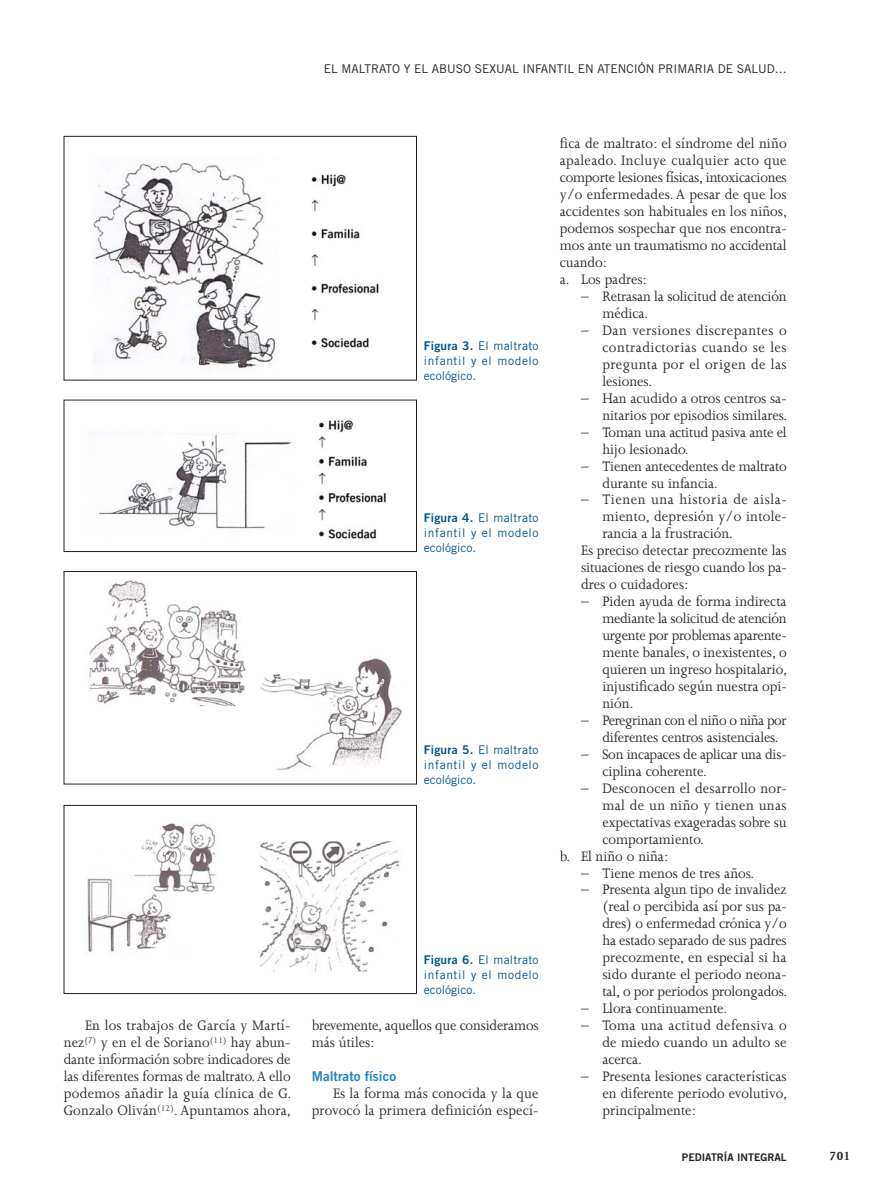
<style>
.page{position:relative;width:893px;height:1191px;background:#fff}
.page>*{position:absolute;margin:0;border:0;box-sizing:border-box;transform-origin:0 0}
.t1{font:15.75px/17px "Joanna MT Std";color:#231f20;scale:.95 1}
.t2{font:15.75px "Joanna MT Std";letter-spacing:.02em;color:#231f20;scale:.95 1}
.t3{font:15.75px "Joanna MT Std";letter-spacing:.035em;color:#231f20;scale:.95 1}
.t4{font:15.75px "Joanna MT Std";letter-spacing:.025em;color:#231f20;scale:.95 1}
.t5{font:13.5px "Trade Gothic Bold Two";color:#2484c6}
.t6{font:700 13.5px "Joanna MT Std";color:#231f20}
.t7{font:12px/15px "Trade Gothic";letter-spacing:.02em;color:#00548e;text-align:justify}
.t8{font:12px "Trade Gothic";color:#231f20}
.t9{font:10.5px "Trade Gothic Bold Two";color:#231f20}
.s1{font-family:"Trade Gothic Bold Two"}
</style>
<div class="page">
<img style="left:93px;top:163px;width:286px;height:207px">
<div style="left:64px;top:136px;width:353px;height:244px;border:1px solid #231f20"></div>
<img style="left:89px;top:580px;width:313px;height:190px">
<div style="left:64px;top:571px;width:353px;height:213px;border:1px solid #231f20"></div>
<img style="left:87px;top:823px;width:313px;height:149px">
<div style="left:64px;top:805px;width:353px;height:188px;border:1px solid #231f20"></div>
<img style="left:99px;top:420px;width:287px;height:119px">
<div style="left:64px;top:400px;width:353px;height:152px;border:1px solid #231f20"></div>
<p class="t8" style="left:324px;top:65px;width:464px">EL MALTRATO Y EL ABUSO SEXUAL INFANTIL EN ATENCIÓN PRIMARIA DE SALUD…</p>
<p class="t7" style="left:424px;top:340px;width:116px"><span class="s1">Figura 3.</span> El maltrato infantil y el modelo ecológico.</p>
<p class="t7" style="left:424px;top:511px;width:116px"><span class="s1">Figura 4.</span> El maltrato infantil y el modelo ecológico.</p>
<p class="t7" style="left:424px;top:744px;width:116px"><span class="s1">Figura 5.</span> El maltrato infantil y el modelo ecológico.</p>
<p class="t7" style="left:424px;top:953px;width:116px"><span class="s1">Figura 6.</span> El maltrato infantil y el modelo ecológico.</p>
<p class="t1" style="left:64px;top:1018px;width:241px;text-align:justify;text-indent:21px">En los trabajos de García y Martí&shy;nez<sup>(7)</sup> y en el de Soriano<sup>(11)</sup> hay abun&shy;dante información sobre indicadores de las diferentes formas de maltrato. A ello podemos añadir la guía clínica de G.<br>Gonzalo Oliván<sup>(12)</sup>. Apuntamos ahora,</p>
<p class="t1" style="left:312px;top:1018px;width:240px">brevemente, aquellos que consideramos más útiles:</p>
<p class="t5" style="left:312px;top:1071px;width:86px">Maltrato físico</p>
<p class="t1" style="left:312px;top:1085px;width:240px;text-align:right">Es la forma más conocida y la que provocó la primera definición especí-</p>
<p class="t1" style="left:560px;top:136px;width:241px">fica de maltrato: el síndrome del niño apaleado. Incluye cualquier acto que comporte lesiones físicas, intoxicaciones y/o enfermedades. A pesar de que los accidentes son habituales en los niños, podemos sospechar que nos encontra&shy;mos ante un traumatismo no accidental cuando:<br>a. Los padres:</p>
<p class="t1" style="left:602px;top:289px;width:195px;text-indent:-21px">– Retrasan la solicitud de atención médica.</p>
<p class="t1" style="left:602px;top:323px;width:195px;text-align:justify;text-indent:-21px">– Dan versiones discrepantes o contradictorias cuando se les pregunta por el origen de las lesiones.</p>
<p class="t1" style="left:581px;top:390px;width:218px;text-align:right">– Han acudido a otros centros sa&shy;nitarios por episodios similares.</p>
<p class="t1" style="left:602px;top:424px;width:195px;text-indent:-21px">– Toman una actitud pasiva ante el hijo lesionado.</p>
<p class="t1" style="left:602px;top:458px;width:195px;text-indent:-21px">– Tienen antecedentes de maltrato durante su infancia.</p>
<p class="t3" style="left:581px;top:493px;width:218px">– Tienen una historia de aisla-</p>
<p class="t2" style="left:602px;top:510px;width:195px">miento, depresión y/o intole-</p>
<p class="t1" style="left:602px;top:526px;width:139px">rancia a la frustración.</p>
<p class="t1" style="left:581px;top:543px;width:218px">Es preciso detectar precozmente las</p>
<p class="t1" style="left:581px;top:560px;width:218px">situaciones de riesgo cuando los pa-</p>
<p class="t1" style="left:581px;top:577px;width:115px">dres o cuidadores:</p>
<p class="t1" style="left:602px;top:594px;width:196px;text-align:justify;text-indent:-21px">– Piden ayuda de forma indirecta mediante la solicitud de atención urgente por problemas aparente&shy;mente banales, o inexistentes, o quieren un ingreso hospitalario, injustificado según nuestra opi&shy;nión.</p>
<p class="t1" style="left:602px;top:712px;width:195px;text-indent:-21px">– Peregrinan con el niño o niña por diferentes centros asistenciales.</p>
<p class="t1" style="left:602px;top:746px;width:195px;text-indent:-21px">– Son incapaces de aplicar una dis&shy;ciplina coherente.</p>
<p class="t2" style="left:581px;top:781px;width:218px">– Desconocen el desarrollo nor-</p>
<p class="t4" style="left:602px;top:798px;width:195px">mal de un niño y tienen unas</p>
<p class="t1" style="left:602px;top:814px;width:195px">expectativas exageradas sobre su</p>
<p class="t1" style="left:602px;top:831px;width:108px">comportamiento.</p>
<p class="t1" style="left:560px;top:848px;width:116px">b. El niño o niña:</p>
<p class="t1" style="left:581px;top:865px;width:184px">– Tiene menos de tres años.</p>
<p class="t1" style="left:602px;top:882px;width:196px;text-align:justify;text-indent:-21px">– Presenta algun tipo de invalidez (real o percibida así por sus pa&shy;dres) o enfermedad crónica y/o ha estado separado de sus padres precozmente, en especial si ha sido durante el periodo neona&shy;tal, o por periodos prolongados.</p>
<p class="t1" style="left:581px;top:1001px;width:155px">– Llora continuamente.</p>
<p class="t1" style="left:602px;top:1018px;width:195px;text-align:justify;text-indent:-21px">– Toma una actitud defensiva o de miedo cuando un adulto se acerca.</p>
<p class="t1" style="left:602px;top:1068px;width:196px;text-align:justify;text-indent:-21px">– Presenta lesiones características en diferente periodo evolutivo, principalmente:</p>
<p class="t9" style="left:682px;top:1153px;width:106px">PEDIATRÍA INTEGRAL</p>
<p class="t6" style="left:829px;top:1150px;width:23px">701</p>
</div>
